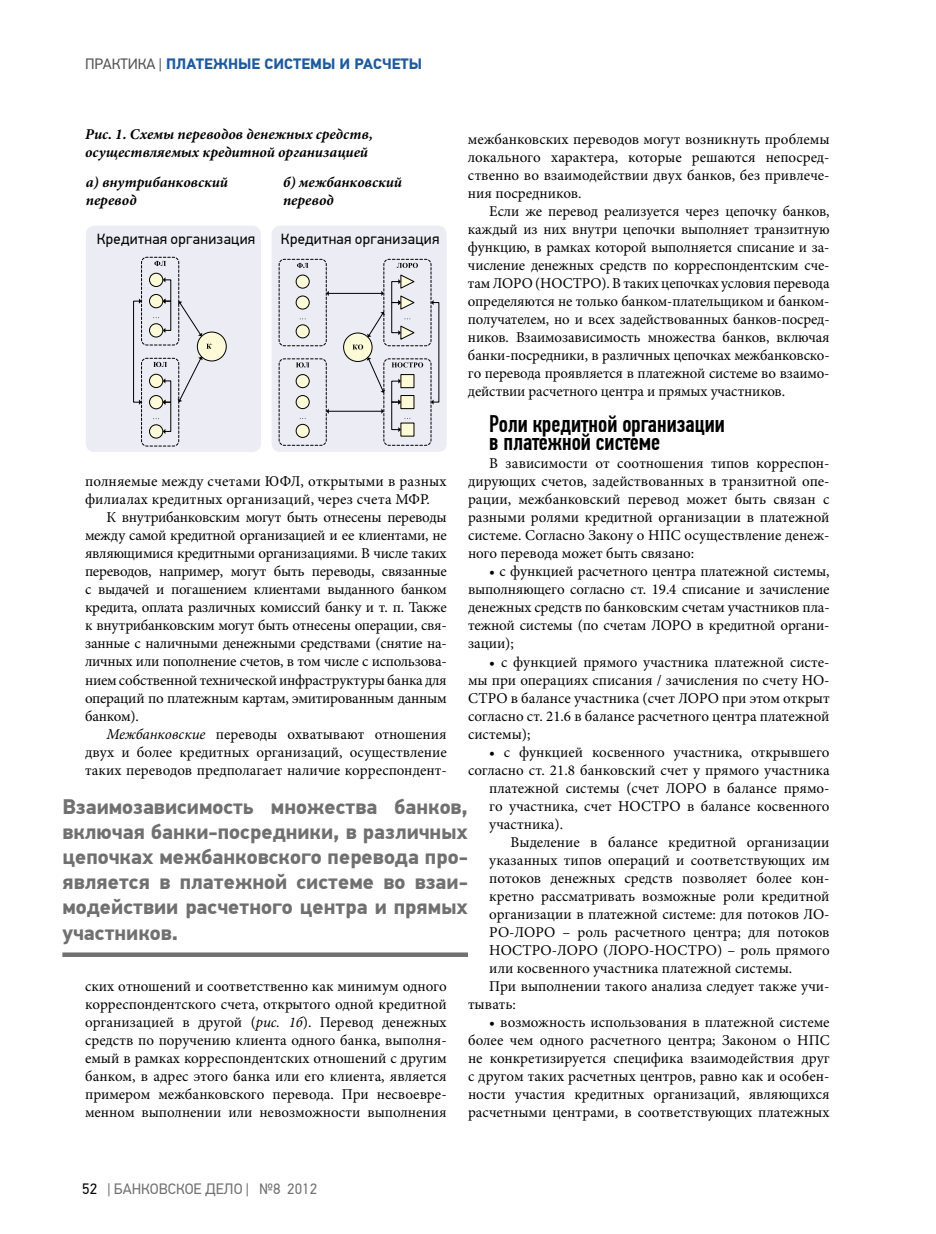
<style>
.page{position:relative;width:936px;height:1234px;background:#fff}
.page>*{position:absolute;margin:0;border:0;box-sizing:border-box;transform-origin:0 0}
.t1{font:500 24px/18px "PF Din Text Comp Pro";color:#000}
.t2{font:700 21px/25.2px "PF Din Text Pro";color:#707070;text-align:justify}
.t3{font:15px/18px "Minion Pro";color:#000;text-align:justify}
.t4{font:italic 700 15px/18px "Minion Pro";color:#000}
.t5{font:15px "PF Din Text Pro";letter-spacing:.02em;color:#000}
.t6{font:700 15px "PF Din Text Pro";color:#1e5b9e}
.t7{font:15px "PF Din Text Pro";color:#707070}
.s1{font-weight:400;color:#535353}
.s2{font-style:italic}
.s3{color:#000}
</style>
<div class="page">
<div style="left:86px;top:225px;width:175px;height:227px;background:#ececf4;border-radius:9px"></div>
<div style="left:271px;top:225px;width:175px;height:227px;background:#ececf4;border-radius:9px"></div>
<div style="left:197px;top:332px;width:29px;height:29px;background:#fcfad7;border-radius:50%"></div>
<div style="left:197px;top:332px;width:29px;height:29px;border:1px solid #000;border-radius:50%"></div>
<div style="left:133px;top:301px;width:7px;height:101px;border:1px solid #000"></div>
<svg style="left:139px;top:257px;width:78px;height:92px"></svg>
<svg style="left:139px;top:356px;width:64px;height:90px"></svg>
<div style="left:343px;top:333px;width:29px;height:28px;background:#fcfad7;border-radius:50%"></div>
<div style="left:343px;top:333px;width:29px;height:28px;border:1px solid #000;border-radius:50%"></div>
<hr style="left:328px;top:293px;width:54px;height:1px;background:#000">
<svg style="left:279px;top:259px;width:50px;height:87px"></svg>
<hr style="left:328px;top:411px;width:54px;height:1px;background:#000">
<svg style="left:279px;top:358px;width:50px;height:88px"></svg>
<svg style="left:352px;top:259px;width:81px;height:90px"></svg>
<svg style="left:366px;top:357px;width:67px;height:89px"></svg>
<svg style="left:62px;top:952px;width:406px;height:4px;background:#808080"></svg>
<p class="t6" style="left:85px;top:54px;width:338px"><span class="s1">ПРАКТИКА |</span> Платежные системы и расчеты</p>
<p class="t4" style="left:85px;top:124px;width:289px">Рис. 1. Схемы переводов денежных средств, осуществляемых кредитной организацией</p>
<p class="t4" style="left:86px;top:173px;width:144px">а) внутрибанковский перевод</p>
<p class="t5" style="left:97px;top:230px;width:160px">Кредитная организация</p>
<p class="t5" style="left:281px;top:230px;width:160px">Кредитная организация</p>
<p class="t3" style="left:468px;top:130px;width:363px">межбанковских переводов могут возникнуть проблемы локального характера, которые решаются непосред&shy;ственно во взаимодействии двух банков, без привлече&shy;ния посредников.</p>
<p class="t3" style="left:468px;top:202px;width:363px;text-indent:21px">Если же перевод реализуется через цепочку банков, каждый из них внутри цепочки выполняет транзитную функцию, в рамках которой выполняется списание и за&shy;числение денежных средств по корреспондентским сче&shy;там ЛОРО (НОСТРО). В таких цепочках условия перевода определяются не только банком-плательщиком и банком&shy;получателем, но и всех задействованных банков-посред&shy;ников. Взаимозависимость множества банков, включая банки-посредники, в различных цепочках межбанковско&shy;го перевода проявляется в платежной системе во взаимо&shy;действии расчетного центра и прямых участников.</p>
<h1 class="t1" style="left:489px;top:415px;width:237px">Роли кредитной организации в платежной системе</h1>
<p class="t3" style="left:468px;top:454px;width:363px;text-indent:21px">В зависимости от соотношения типов корреспон&shy;дирующих счетов, задействованных в транзитной опе&shy;рации, межбанковский перевод может быть связан с разными ролями кредитной организации в платежной системе. Согласно Закону о НПС осуществление денеж&shy;ного перевода может быть связано:</p>
<p class="t3" style="left:468px;top:562px;width:363px;text-indent:21px">• с функцией расчетного центра платежной системы, выполняющего согласно ст. 19.4 списание и зачисление денежных средств по банковским счетам участников пла&shy;тежной системы (по счетам ЛОРО в кредитной органи&shy;зации);</p>
<p class="t3" style="left:468px;top:652px;width:363px;text-indent:21px">• с функцией прямого участника платежной систе&shy;мы при операциях списания / зачисления по счету НО-СТРО в балансе участника (счет ЛОРО при этом открыт согласно ст. 21.6 в балансе расчетного центра платежной системы);</p>
<p class="t3" style="left:489px;top:742px;width:342px">• с функцией косвенного участника, открывшего</p>
<p class="t3" style="left:468px;top:760px;width:363px">согласно ст. 21.8 банковский счет у прямого участника</p>
<p class="t3" style="left:489px;top:778px;width:342px">платежной системы (счет ЛОРО в балансе прямо-</p>
<p class="t3" style="left:489px;top:796px;width:342px">го участника, счет НОСТРО в балансе косвенного</p>
<p class="t3" style="left:489px;top:814px;width:75px">участника).</p>
<p class="t3" style="left:510px;top:832px;width:320px">Выделение в балансе кредитной организации</p>
<p class="t3" style="left:489px;top:850px;width:342px">указанных типов операций и соответствующих им</p>
<p class="t3" style="left:489px;top:868px;width:342px">потоков денежных средств позволяет более кон-</p>
<p class="t3" style="left:489px;top:886px;width:342px">кретно рассматривать возможные роли кредитной</p>
<p class="t3" style="left:489px;top:904px;width:342px">организации в платежной системе: для потоков ЛО-</p>
<p class="t3" style="left:489px;top:922px;width:342px">РО-ЛОРО – роль расчетного центра; для потоков</p>
<p class="t3" style="left:489px;top:940px;width:342px">НОСТРО-ЛОРО (ЛОРО-НОСТРО) – роль прямого</p>
<p class="t3" style="left:489px;top:958px;width:304px">или косвенного участника платежной системы.</p>
<p class="t3" style="left:489px;top:976px;width:342px">При выполнении такого анализа следует также учи-</p>
<p class="t3" style="left:468px;top:994px;width:49px">тывать:</p>
<p class="t3" style="left:468px;top:1012px;width:363px;text-indent:21px">• возможность использования в платежной системе более чем одного расчетного центра; Законом о НПС не конкретизируется специфика взаимодействия друг с другом таких расчетных центров, равно как и особен&shy;ности участия кредитных организаций, являющихся расчетными центрами, в соответствующих платежных</p>
<p class="t4" style="left:283px;top:173px;width:120px">б) межбанковский перевод</p>
<p class="t3" style="left:85px;top:472px;width:363px">полняемые между счетами ЮФЛ, открытыми в разных филиалах кредитных организаций, через счета МФР.</p>
<p class="t3" style="left:85px;top:508px;width:363px;text-indent:21px">К внутрибанковским могут быть отнесены переводы между самой кредитной организацией и ее клиентами, не являющимися кредитными организациями. В числе таких переводов, например, могут быть переводы, связанные с выдачей и погашением клиентами выданного банком кредита, оплата различных комиссий банку и т. п. Также к внутрибанковским могут быть отнесены операции, свя&shy;занные с наличными денежными средствами (снятие на&shy;личных или пополнение счетов, в том числе с использова&shy;нием собственной технической инфраструктуры банка для операций по платежным картам, эмитированным данным банком).</p>
<p class="t3" style="left:85px;top:724px;width:363px;text-indent:21px"><span class="s2">Межбанковские</span> переводы охватывают отношения двух и более кредитных организаций, осуществление таких переводов предполагает наличие корреспондент-</p>
<h2 class="t2" style="left:62px;top:794px;width:407px">Взаимозависимость множества банков, включая банки-посредники, в различных цепочках межбанковского перевода про&shy;является в платежной системе во взаи&shy;модействии расчетного центра и прямых участников.</h2>
<p class="t3" style="left:85px;top:976px;width:363px">ских отношений и соответственно как минимум одного корреспондентского счета, открытого одной кредитной организацией в другой (<span class="s2">рис. 1б</span>). Перевод денежных средств по поручению клиента одного банка, выполня&shy;емый в рамках корреспондентских отношений с другим банком, в адрес этого банка или его клиента, является примером межбанковского перевода. При несвоевре&shy;менном выполнении или невозможности выполнения</p>
<p class="t7" style="left:82px;top:1179px;width:236px"><span class="s3">52</span> | БАНКОВСКОЕ ДЕЛО | №8 2012</p>
</div>
